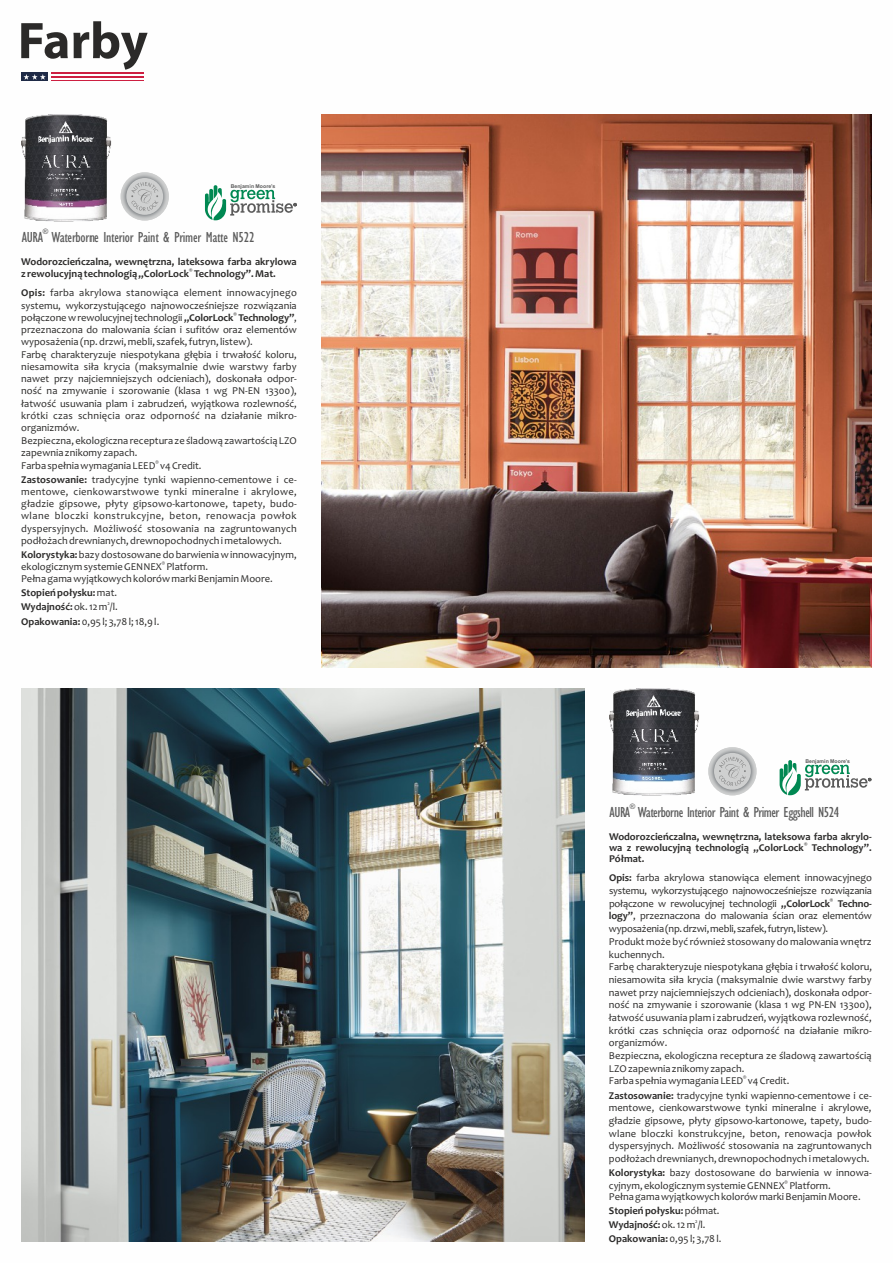
<style>
.page{position:relative;width:893px;height:1263px;background:#fff}
.page>*{position:absolute;margin:0;border:0;box-sizing:border-box;transform-origin:0 0}
.t1{font:700 51.9px "Myriad Pro";letter-spacing:-.005em;color:#2b2a29}
.t2{font:condensed 15px "Gill Sans";letter-spacing:-.035em;color:#5b5b5b}
.t3{font:condensed 15px "Gill Sans";letter-spacing:-.015em;color:#5b5b5b}
.t4{font:10.5px/12.8px "Candara";color:#2b2a29}
.t5{font:700 10.5px/19.2px "Candara";color:#2b2a29}
.t6{font:10.5px/12.8px "Candara";letter-spacing:-.02em;color:#2b2a29}
.t7{font:condensed 7.5px "Gill Sans";color:#5b5b5b}
.t8{font:700 5.25px "Arial";color:#5b5b5b}
.t9{font:5.25px "Candara";color:#2b2a29}
.t10{font:700 5.25px "Candara";color:#2b2a29}
.s1{font-weight:400}
.s2{font-weight:700}
</style>
<div class="page">
<svg style="left:205px;top:185px;width:92px;height:35px"></svg>
<svg style="left:786px;top:760px;width:85px;height:35px"></svg>
<img style="left:21px;top:115px;width:90px;height:106px">
<img style="left:92px;top:143px;width:77px;height:78px">
<div style="left:126px;top:178px;width:37px;height:37px;background:#cfd0d0;border-radius:50%"></div>
<svg style="left:131px;top:182px;width:27px;height:29px"></svg>
<img style="left:699px;top:718px;width:87px;height:78px">
<div style="left:714px;top:753px;width:37px;height:37px;background:#cfd0d0;border-radius:50%"></div>
<svg style="left:719px;top:757px;width:27px;height:29px"></svg>
<img style="left:609px;top:689px;width:90px;height:106px">
<hr style="left:51px;top:73px;width:93px;height:1px;background:#cd1f41">
<hr style="left:51px;top:76px;width:93px;height:1px;background:#cd1f41">
<hr style="left:51px;top:80px;width:93px;height:1px;background:#cd1f41">
<div style="left:21px;top:73px;width:27px;height:8px;background:#1e2a46"></div>
<svg style="left:23px;top:74px;width:23px;height:6px"></svg>
<img style="left:21px;top:689px;width:564px;height:553px">
<img style="left:322px;top:115px;width:550px;height:553px">
<h1 class="t1" style="left:18px;top:19px;width:131px">Farby</h1>
<p class="t8" style="left:231px;top:184px;width:46px">Benjamin Moore’s</p>
<p class="t7" style="left:43px;top:229px;width:7px">®</p>
<h2 class="t3" style="left:22px;top:232px;width:234px">AURA Waterborne Interior Paint &amp; Primer Matte N522</h2>
<p class="t5" style="left:21px;top:253px;width:277px">Wodorozcieńczalna, wewnętrzna, lateksowa farba akrylowa</p>
<p class="t10" style="left:189px;top:268px;width:5px">®</p>
<p class="t5" style="left:21px;top:265px;width:277px">z rewolucyjną technologią „ColorLock Technology”. Mat.<br>Opis: <span class="s1">farba akrylowa stanowiąca element innowacyjnego</span></p>
<p class="t4" style="left:21px;top:300px;width:277px">systemu, wykorzystującego najnowocześniejsze rozwiązania</p>
<p class="t10" style="left:233px;top:312px;width:5px">®</p>
<p class="t4" style="left:21px;top:312px;width:277px;line-height:12.3px">połączonewrewolucyjnejtechnologii <span class="s2">„ColorLock Technology”</span>, przeznaczona do malowania ścian i sufitów oraz elementów wyposażenia (np. drzwi, mebli, szafek, futryn, listew).<br>Farbę charakteryzuje niespotykana głębia i trwałość koloru, niesamowita siła krycia (maksymalnie dwie warstwy farby nawet przy najciemniejszych odcieniach), doskonała odpor&shy;ność na zmywanie i szorowanie (klasa 1 wg PN-EN 13300), łatwość usuwania plam i zabrudzeń, wyjątkowa rozlewność, krótki czas schnięcia oraz odporność na działanie mikro&shy;organizmów.<br>Bezpieczna, ekologiczna receptura ze śladową zawartością LZO zapewnia znikomy zapach.</p>
<p class="t9" style="left:155px;top:460px;width:5px">®</p>
<p class="t4" style="left:21px;top:459px;width:277px;line-height:14.1px">Farba spełnia wymagania LEED v4 Credit.<br><span class="s2">Zastosowanie:</span> tradycyjne tynki wapienno-cementowe i ce-</p>
<p class="t4" style="left:21px;top:487px;width:277px;line-height:12.1px;text-align:justify">mentowe, cienkowarstwowe tynki mineralne i akrylowe, gładzie gipsowe, płyty gipsowo-kartonowe, tapety, budo&shy;wlane bloczki konstrukcyjne, beton, renowacja powłok dyspersyjnych. Możliwość stosowania na zagruntowanych podłożach drewnianych, drewnopochodnych i metalowych.</p>
<p class="t4" style="left:21px;top:549px;width:277px"><span class="s2">Kolorystyka:</span>bazy dostosowane do barwienia w innowacyjnym,</p>
<p class="t9" style="left:162px;top:561px;width:5px">®</p>
<p class="t4" style="left:21px;top:562px;width:253px;line-height:12.1px">ekologicznym systemie GENNEX Platform.<br>Pełna gama wyjątkowych kolorów marki Benjamin Moore.</p>
<p class="t5" style="left:21px;top:584px;width:97px">Stopień połysku: <span class="s1">mat.</span></p>
<p class="t9" style="left:108px;top:601px;width:4px">2</p>
<p class="t4" style="left:21px;top:601px;width:140px;line-height:14.1px"><span class="s2">Wydajność:</span>ok. 12 m /l.<br><span class="s2">Opakowania:</span>0,95 l; 3,78 l; 18,9 l.</p>
<p class="t8" style="left:805px;top:759px;width:46px">Benjamin Moore’s</p>
<p class="t7" style="left:630px;top:804px;width:7px">®</p>
<h2 class="t2" style="left:610px;top:806px;width:231px">AURA Waterborne Interior Paint &amp; Primer Eggshell N524</h2>
<p class="t5" style="left:609px;top:828px;width:264px">Wodorozcieńczalna, wewnętrzna, lateksowa farba akrylo-</p>
<p class="t10" style="left:804px;top:842px;width:5px">®</p>
<p class="t5" style="left:609px;top:843px;width:264px;line-height:11.2px">wa z rewolucyjną technologią „ColorLock Technology”.<br>Półmat.</p>
<p class="t6" style="left:609px;top:873px;width:265px"><span class="s2">Opis:</span> farba akrylowa stanowiąca element innowacyjnego systemu, wykorzystującego najnowocześniejsze rozwiązania</p>
<p class="t10" style="left:830px;top:898px;width:5px">®</p>
<p class="t4" style="left:609px;top:898px;width:265px">połączone w rewolucyjnej technologii <span class="s2">„ColorLock Techno&shy;logy”</span>, przeznaczona do malowania ścian oraz elementów wyposażenia(np.drzwi,mebli,szafek,futryn,listew).<br>Produkt może być również stosowany do malowania wnętrz kuchennych.<br>Farbę charakteryzuje niespotykana głębia i trwałość koloru, niesamowita siła krycia (maksymalnie dwie warstwy farby nawet przy najciemniejszych odcieniach), doskonała odpor&shy;ność na zmywanie i szorowanie (klasa 1 wg PN-EN 13300), łatwość usuwania plam i zabrudzeń, wyjątkowa rozlewność, krótki czas schnięcia oraz odporność na działanie mikro&shy;organizmów.<br>Bezpieczna, ekologiczna receptura ze śladową zawartością LZO zapewnia znikomy zapach.<br>Farba spełnia wymagania LEED v4 Credit.</p>
<p class="t9" style="left:743px;top:1075px;width:5px">®</p>
<p class="t4" style="left:609px;top:1090px;width:264px;text-align:justify"><span class="s2">Zastosowanie:</span> tradycyjne tynki wapienno-cementowe i ce&shy;mentowe, cienkowarstwowe tynki mineralne i akrylowe, gładzie gipsowe, płyty gipsowo-kartonowe, tapety, budo&shy;wlane bloczki konstrukcyjne, beton, renowacja powłok dyspersyjnych. Możliwość stosowania na zagruntowanych podłożach drewnianych, drewnopochodnych i metalowych.</p>
<p class="t4" style="left:609px;top:1167px;width:264px"><span class="s2">Kolorystyka:</span> bazy dostosowane do barwienia w innowa-</p>
<p class="t9" style="left:785px;top:1180px;width:5px">®</p>
<p class="t4" style="left:609px;top:1181px;width:253px;line-height:11.2px">cyjnym, ekologicznym systemie GENNEX Platform.<br>Pełna gama wyjątkowych kolorów marki Benjamin Moore.</p>
<p class="t5" style="left:609px;top:1202px;width:112px">Stopień połysku: <span class="s1">półmat.</span></p>
<p class="t9" style="left:695px;top:1219px;width:4px">2</p>
<p class="t5" style="left:609px;top:1219px;width:114px;line-height:14.1px">Wydajność:<span class="s1">ok. 12 m /l.<br></span>Opakowania:<span class="s1">0,95 l; 3,78 l.</span></p>
</div>
